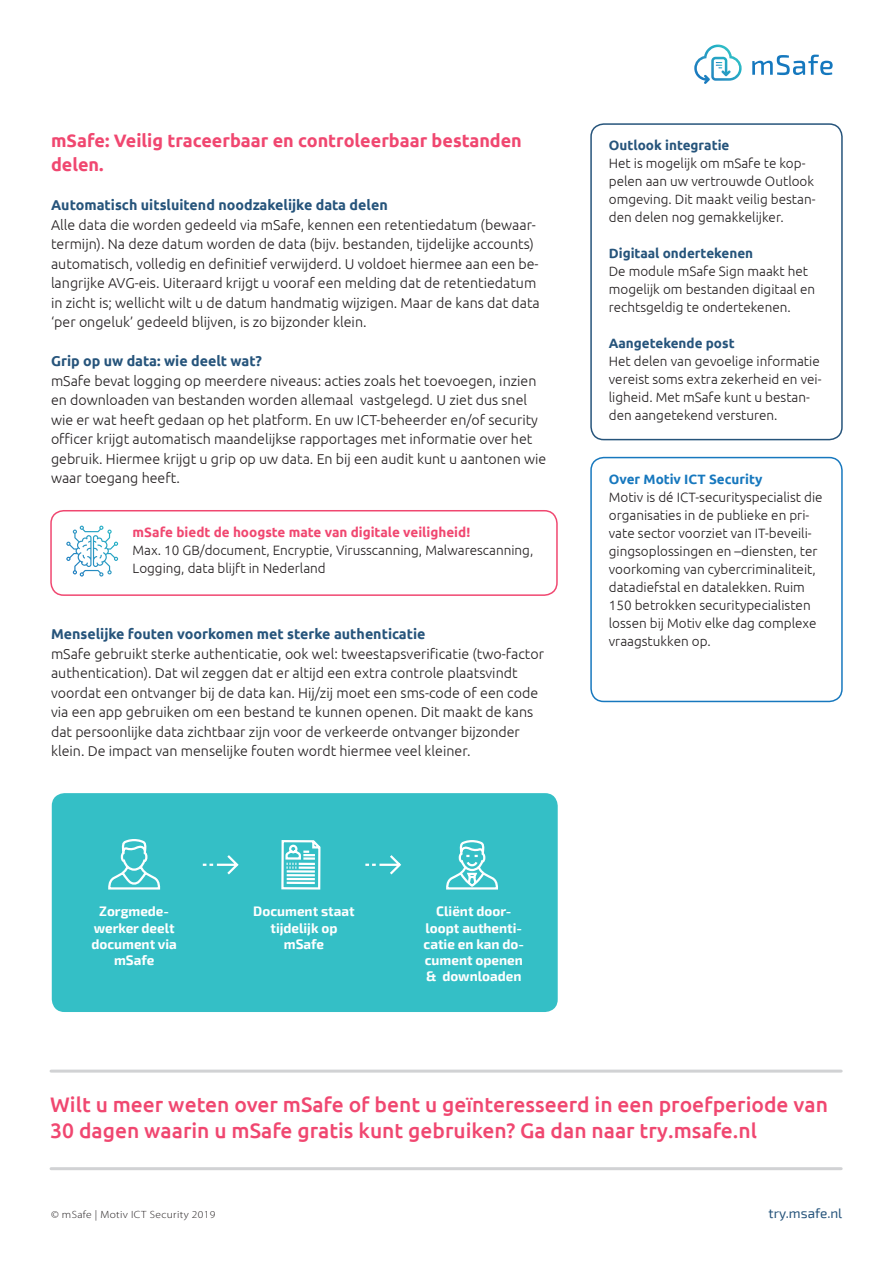
<style>
.page{position:relative;width:893px;height:1263px;background:#fff}
.page>*{position:absolute;margin:0;border:0;box-sizing:border-box;transform-origin:0 0}
.t1{font:500 21px/25.2px "Ubuntu";color:#f04770}
.t2{font:700 18px/24px "Ubuntu";color:#f04770}
.t3{font:300 14.25px/19.5px "Ubuntu";color:#231f20}
.t4{font:700 14.25px "Ubuntu";color:#26547b}
.t5{font:300 13.5px/18px "Ubuntu";color:#231f20}
.t6{font:700 13.5px/16.2px "Exo 2";color:#fff;text-align:center}
.t7{font:700 13.5px "Ubuntu";color:#26547b}
.t8{font:700 13.5px "Ubuntu";color:#f04770}
.t9{font:700 13.5px "Ubuntu";color:#1778be}
.t10{font:13.5px "Exo 2";color:#26547b}
.t11{font:300 10.5px "Myriad Pro";letter-spacing:.03em;color:#231f20;scale:1.09 1}
</style>
<div class="page">
<hr style="left:51px;top:1069px;width:790px;height:3px;background:#d1d2d4">
<hr style="left:51px;top:1167px;width:790px;height:3px;background:#d1d2d4">
<div style="left:590px;top:123px;width:253px;height:317px;border:2px solid #26547b;border-radius:13px"></div>
<div style="left:590px;top:457px;width:253px;height:245px;border:2px solid #1778be;border-radius:13px"></div>
<div style="left:50px;top:510px;width:508px;height:86px;border:2px solid #f04770;border-radius:13px"></div>
<svg style="left:66px;top:526px;width:52px;height:50px"></svg>
<div style="left:52px;top:793px;width:506px;height:219px;background:#34bfc6;border-radius:13px"></div>
<svg style="left:752px;top:55px;width:81px;height:20px"></svg>
<svg style="left:694px;top:45px;width:48px;height:39px"></svg>
<svg style="left:446px;top:840px;width:52px;height:50px"></svg>
<svg style="left:108px;top:839px;width:53px;height:51px"></svg>
<svg style="left:281px;top:840px;width:40px;height:50px"></svg>
<svg style="left:202px;top:855px;width:37px;height:20px"></svg>
<svg style="left:365px;top:855px;width:36px;height:20px"></svg>
<p class="t2" style="left:51px;top:129px;width:472px">mSafe: Veilig traceerbaar en controleerbaar bestanden delen.</p>
<p class="t4" style="left:51px;top:197px;width:338px">Automatisch uitsluitend noodzakelijke data delen</p>
<p class="t3" style="left:51px;top:215px;width:490px">Alle data die worden gedeeld via mSafe, kennen een retentiedatum (bewaar&shy;termijn). Na deze datum worden de data (bijv. bestanden, tijdelijke accounts) automatisch, volledig en definitief verwijderd. U voldoet hiermee aan een be&shy;langrijke AVG-eis. Uiteraard krijgt u vooraf een melding dat de retentiedatum in zicht is; wellicht wilt u de datum handmatig wijzigen. Maar de kans dat data ‘per ongeluk’ gedeeld blijven, is zo bijzonder klein.</p>
<p class="t4" style="left:51px;top:353px;width:213px">Grip op uw data: wie deelt wat?</p>
<p class="t3" style="left:51px;top:371px;width:497px">mSafe bevat logging op meerdere niveaus: acties zoals het toevoegen, inzien en downloaden van bestanden worden allemaal vastgelegd. U ziet dus snel wie er wat heeft gedaan op het platform. En uw ICT-beheerder en/of security officer krijgt automatisch maandelijkse rapportages met informatie over het gebruik. Hiermee krijgt u grip op uw data. En bij een audit kunt u aantonen wie waar toegang heeft.</p>
<p class="t8" style="left:133px;top:524px;width:339px">mSafe biedt de hoogste mate van digitale veiligheid!</p>
<p class="t5" style="left:133px;top:541px;width:402px">Max. 10 GB/document, Encryptie, Virusscanning, Malwarescanning,<br>Logging, data blijft in Nederland</p>
<p class="t4" style="left:51px;top:626px;width:376px">Menselijke fouten voorkomen met sterke authenticatie</p>
<p class="t3" style="left:51px;top:644px;width:494px">mSafe gebruikt sterke authenticatie, ook wel: tweestapsverificatie (two-factor authentication). Dat wil zeggen dat er altijd een extra controle plaatsvindt voordat een ontvanger bij de data kan. Hij/zij moet een sms-code of een code via een app gebruiken om een bestand te kunnen openen. Dit maakt de kans dat persoonlijke data zichtbaar zijn voor de verkeerde ontvanger bijzonder klein. De impact van menselijke fouten wordt hiermee veel kleiner.</p>
<p class="t6" style="left:91px;top:904px;width:87px">Zorgmede&shy;werker deelt document via mSafe</p>
<p class="t6" style="left:253px;top:904px;width:103px">Document staat tijdelijk op mSafe</p>
<p class="t6" style="left:424px;top:904px;width:102px">Cliënt door&shy;loopt authenti&shy;catie en kan do&shy;cument openen &amp; downloaden</p>
<p class="t7" style="left:609px;top:137px;width:122px">Outlook integratie</p>
<p class="t5" style="left:609px;top:154px;width:208px">Het is mogelijk om mSafe te kop&shy;pelen aan uw vertrouwde Outlook omgeving. Dit maakt veilig bestan&shy;den delen nog gemakkelijker.</p>
<p class="t7" style="left:609px;top:245px;width:146px">Digitaal ondertekenen</p>
<p class="t5" style="left:609px;top:262px;width:208px">De module mSafe Sign maakt het mogelijk om bestanden digitaal en rechtsgeldig te ondertekenen.</p>
<p class="t7" style="left:609px;top:335px;width:127px">Aangetekende post</p>
<p class="t5" style="left:609px;top:352px;width:214px">Het delen van gevoelige informatie vereist soms extra zekerheid en vei&shy;ligheid. Met mSafe kunt u bestan&shy;den aangetekend versturen.</p>
<p class="t9" style="left:609px;top:471px;width:155px">Over Motiv ICT Security</p>
<p class="t5" style="left:609px;top:488px;width:215px">Motiv is dé ICT-securityspecialist die organisaties in de publieke en pri&shy;vate sector voorziet van IT-beveili&shy;gingsoplossingen en –diensten, ter voorkoming van cybercriminaliteit, datadiefstal en datalekken. Ruim 150 betrokken securitypecialisten lossen bij Motiv elke dag complexe vraagstukken op.</p>
<p class="t1" style="left:50px;top:1091px;width:779px">Wilt u meer weten over mSafe of bent u geïnteresseerd in een proefperiode van<br>30 dagen waarin u mSafe gratis kunt gebruiken? Ga dan naar try.msafe.nl</p>
<p class="t11" style="left:51px;top:1208px;width:152px">© mSafe | Motiv ICT Security 2019</p>
<p class="t10" style="left:769px;top:1205px;width:75px">try.msafe.nl</p>
</div>
